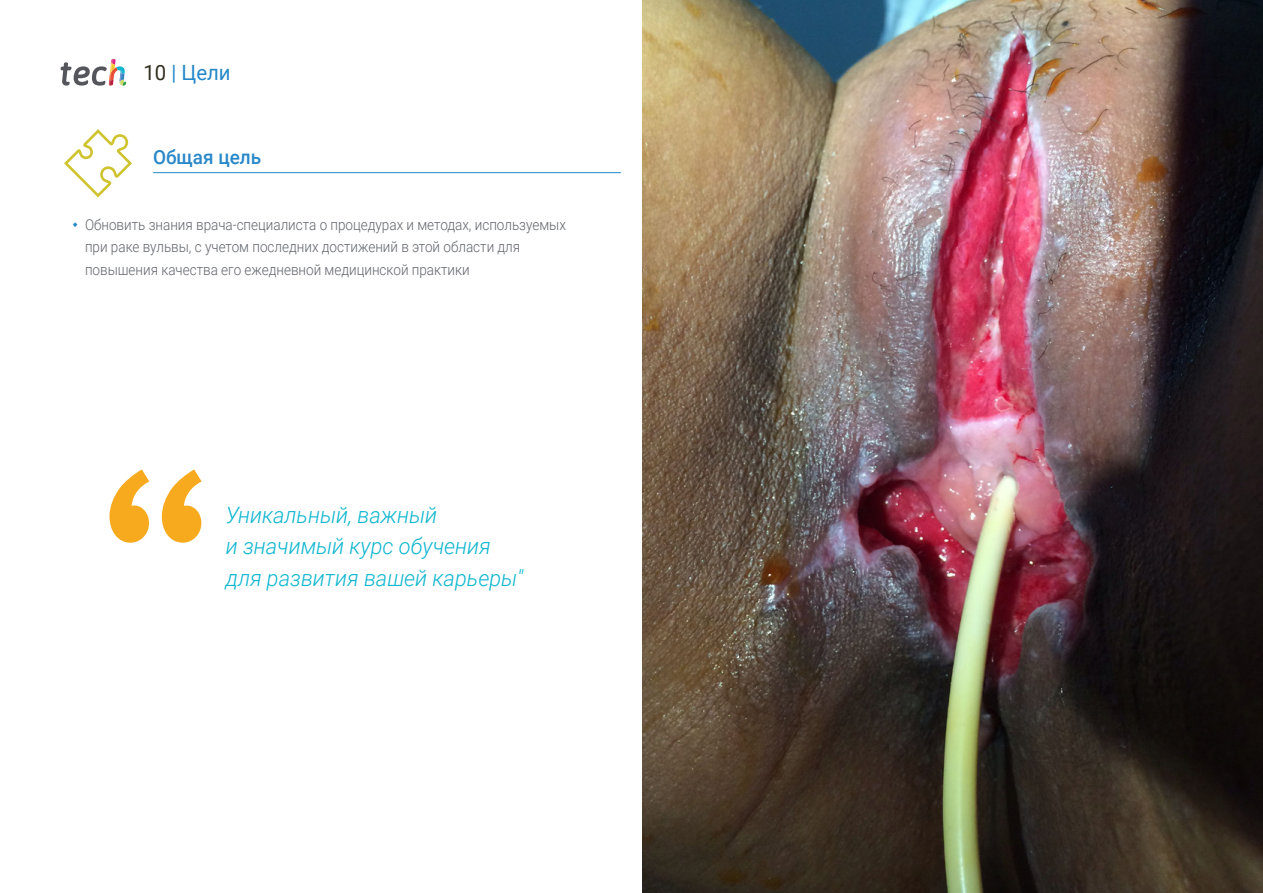
<style>
.page{position:relative;width:1263px;height:893px;background:#fff}
.page>*{position:absolute;margin:0;border:0;box-sizing:border-box;transform-origin:0 0}
.t1{font:italic 300 22.5px/31.5px "Roboto";color:#0fb6cf}
.t2{font:21px "Roboto";color:#2488c9}
.t3{font:500 19.5px "Roboto";color:#2988c9}
.t4{font:300 15px/22.5px "Roboto";color:#61646a;scale:.9 1}
.s1{color:#312e20}
.s2{color:#2289cb}
</style>
<div class="page">
<svg style="left:61px;top:59px;width:65px;height:27px"></svg>
<img style="left:642px;top:0;width:621px;height:893px">
<svg style="left:109px;top:469px;width:93px;height:74px"></svg>
<hr style="left:153px;top:172px;width:468px;height:1px;background:#2488c9">
<svg style="left:64px;top:129px;width:68px;height:68px"></svg>
<h2 class="t2" style="left:144px;top:57px;width:89px"><span class="s1">10</span> <span class="s2">|</span> Цели</h2>
<h3 class="t3" style="left:153px;top:144px;width:110px">Общая цель</h3>
<p class="t4" style="left:85px;top:213px;width:536px">Обновить знания врача-специалиста о процедурах и методах, используемых при раке вульвы, с учетом последних достижений в этой области для повышения качества его ежедневной медицинской практики</p>
<h1 class="t1" style="left:226px;top:498px;width:299px">Уникальный, важный<br>и значимый курс обучения для развития вашей карьеры"</h1>
</div>
